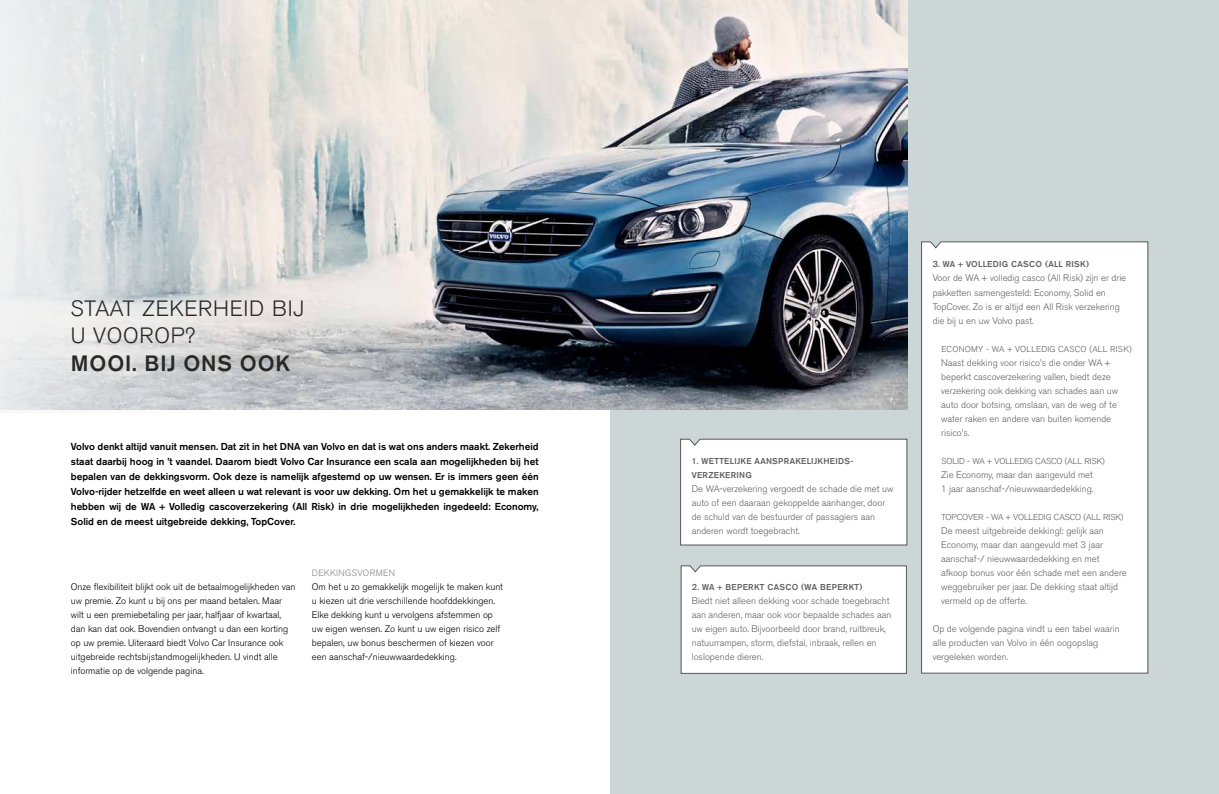
<style>
.page{position:relative;width:1219px;height:794px;background:#fff}
.page>*{position:absolute;margin:0;border:0;box-sizing:border-box;transform-origin:0 0}
.t1{font:300 22px/27.5px "Volvo Sans Pro";letter-spacing:.04em;color:#282827}
.t2{font:500 22px "Volvo Sans Pro";letter-spacing:.04em;color:#282827}
.t3{font:500 10px/15px "Volvo Sans Pro";color:#000;text-align:justify}
.t4{font:300 9.5px/14px "Volvo Sans Pro";color:#616160}
.t5{font:300 9.5px/14px "Volvo Sans Pro";color:#000}
.t6{font:300 9px "Volvo Sans Pro";letter-spacing:.04em;color:#878787}
.t7{font:500 8.5px/14px "Volvo Sans Pro";letter-spacing:.04em;color:#616160}
.t8{font:300 8.5px "Volvo Sans Pro";color:#616160}
.t9{font:300 8.5px "Volvo Sans Pro";letter-spacing:.03em;color:#616160}
</style>
<div class="page">
<div style="left:610px;top:0;width:609px;height:794px;background:#ccd6d7"></div>
<div style="left:680px;top:439px;width:227px;height:106px;background:#fff"></div>
<div style="left:921px;top:241px;width:227px;height:432px;background:#fff"></div>
<div style="left:681px;top:565px;width:226px;height:109px;background:#fff"></div>
<img style="left:317px;top:0;width:590px;height:410px">
<svg style="left:0;top:0;width:317px;height:410px;background:#dbdddd"></svg>
<h1 class="t1" style="left:71px;top:295px;width:235px">STAAT ZEKERHEID BIJ<br>U VOOROP?</h1>
<h1 class="t2" style="left:71px;top:350px;width:220px">MOOI. BIJ ONS OOK</h1>
<p class="t3" style="left:71px;top:438px;width:469px">Volvo denkt altijd vanuit mensen. Dat zit in het DNA van Volvo en dat is wat ons anders maakt. Zekerheid staat daarbij hoog in ’t vaandel. Daarom biedt Volvo Car Insurance een scala aan mogelijkheden bij het bepalen van de dekkingsvorm. Ook deze is namelijk afgestemd op uw wensen. Er is immers geen één Volvo-rijder hetzelfde en weet alleen u wat relevant is voor uw dekking. Om het u gemakkelijk te maken hebben wij de WA + Volledig cascoverzekering (All Risk) in drie mogelijkheden ingedeeld: Economy, Solid en de meest uitgebreide dekking, TopCover.</p>
<p class="t5" style="left:71px;top:579px;width:226px">Onze flexibiliteit blijkt ook uit de betaalmogelijkheden van uw premie. Zo kunt u bij ons per maand betalen. Maar wilt u een premiebetaling per jaar, halfjaar of kwartaal, dan kan dat ook. Bovendien ontvangt u dan een korting op uw premie. Uiteraard biedt Volvo Car Insurance ook uitgebreide rechtsbijstandmogelijkheden. U vindt alle informatie op de volgende pagina.</p>
<p class="t6" style="left:312px;top:567px;width:85px">DEKKINGSVORMEN</p>
<p class="t5" style="left:312px;top:579px;width:193px">Om het u zo gemakkelijk mogelijk te maken kunt u kiezen uit drie verschillende hoofddekkingen.<br>Elke dekking kunt u vervolgens afstemmen op uw eigen wensen. Zo kunt u uw eigen risico zelf bepalen, uw bonus beschermen of kiezen voor een aanschaf-/nieuwwaardedekking.</p>
<p class="t7" style="left:692px;top:453px;width:163px">1. WETTELIJKE AANSPRAKELIJKHEIDS-<br>VERZEKERING</p>
<p class="t4" style="left:692px;top:481px;width:203px">De WA-verzekering vergoedt de schade die met uw auto of een daaraan gekoppelde aanhanger, door de schuld van de bestuurder of passagiers aan anderen wordt toegebracht.</p>
<p class="t7" style="left:692px;top:579px;width:172px">2. WA + BEPERKT CASCO (WA BEPERKT)</p>
<p class="t4" style="left:692px;top:593px;width:201px">Biedt niet alleen dekking voor schade toegebracht aan anderen, maar ook voor bepaalde schades aan uw eigen auto. Bijvoorbeeld door brand, ruitbreuk, natuurrampen, storm, diefstal, inbraak, rellen en loslopende dieren.</p>
<p class="t7" style="left:933px;top:257px;width:158px">3. WA + VOLLEDIG CASCO (ALL RISK)</p>
<p class="t4" style="left:933px;top:271px;width:195px">Voor de WA + volledig casco (All Risk) zijn er drie pakketten samengesteld: Economy, Solid en TopCover. Zo is er altijd een All Risk verzekering die bij u en uw Volvo past.</p>
<p class="t9" style="left:941px;top:344px;width:192px">ECONOMY - WA + VOLLEDIG CASCO (ALL RISK)</p>
<p class="t4" style="left:941px;top:355px;width:178px">Naast dekking voor risico’s die onder WA + beperkt cascoverzekering vallen, biedt deze verzekering ook dekking van schades aan uw auto door botsing, omslaan, van de weg of te water raken en andere van buiten komende risico’s.</p>
<p class="t8" style="left:941px;top:456px;width:165px">SOLID - WA + VOLLEDIG CASCO (ALL RISK)</p>
<p class="t4" style="left:941px;top:467px;width:154px">Zie Economy, maar dan aangevuld met<br>1 jaar aanschaf-/nieuwwaardedekking.</p>
<p class="t8" style="left:941px;top:512px;width:184px">TOPCOVER - WA + VOLLEDIG CASCO (ALL RISK)</p>
<p class="t4" style="left:941px;top:523px;width:187px">De meest uitgebreide dekking!: gelijk aan Economy, maar dan aangevuld met 3 jaar aanschaf-/ nieuwwaardedekking en met afkoop bonus voor één schade met een andere weggebruiker per jaar. De dekking staat altijd vermeld op de offerte.</p>
<p class="t4" style="left:933px;top:621px;width:189px">Op de volgende pagina vindt u een tabel waarin alle producten van Volvo in één oogopslag vergeleken worden.</p>
</div>
